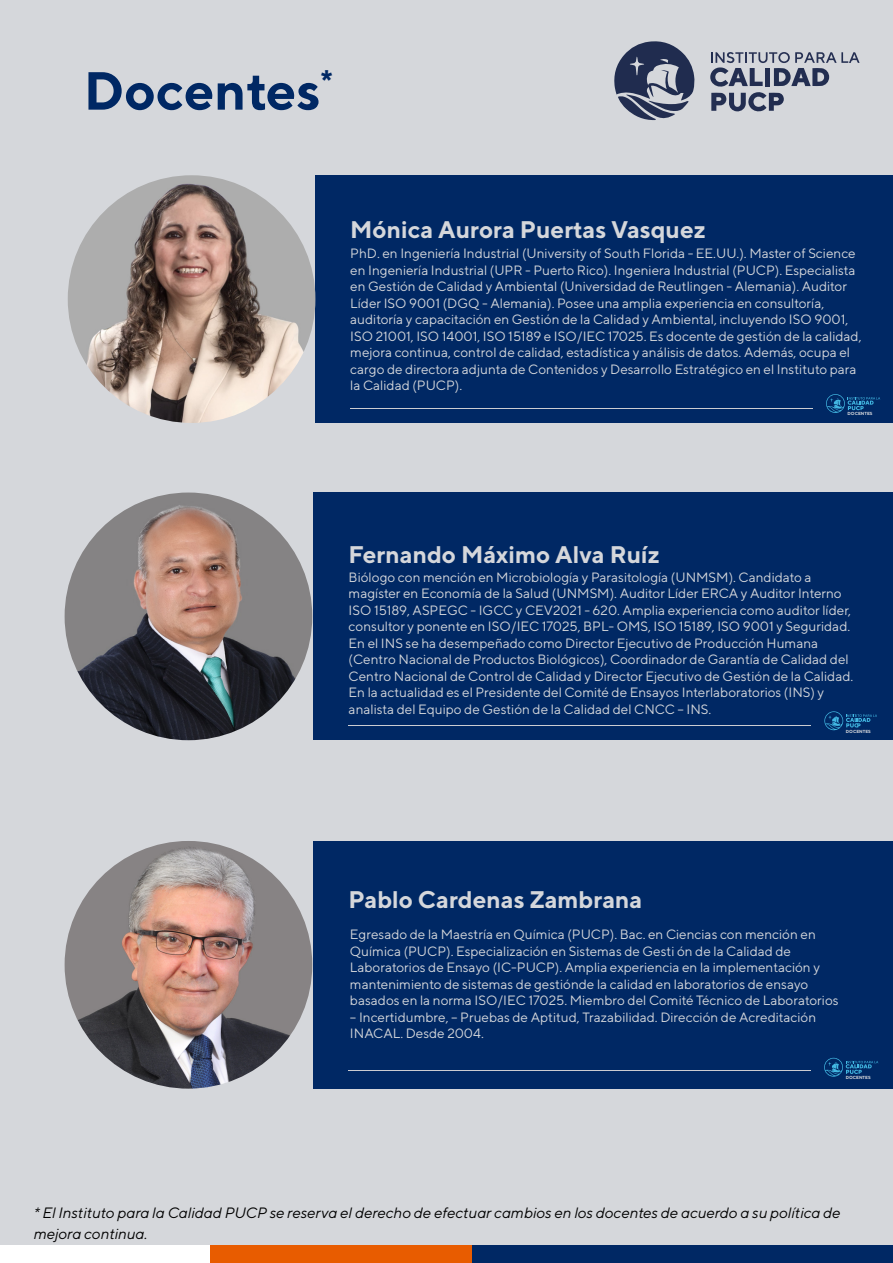
<style>
.page{position:relative;width:893px;height:1263px;background:#fff}
.page>*{position:absolute;margin:0;border:0;box-sizing:border-box;transform-origin:0 0}
.t1{font:700 53.55px "TT Norms";color:#002864}
.t2{font:700 24px "TT Norms";color:#d5d7db}
.t3{font:italic 15px/21px "TT Norms";color:#000}
.t4{font:13.5px/16.5px "TT Norms";color:#d5d7db}
.t5{font:700 4.35px "TT Norms";letter-spacing:-.005em;color:#d5d7db}
</style>
<div class="page">
<div style="left:0;top:0;width:892px;height:1263px;background:#d5d7db"></div>
<div style="left:0;top:1246px;width:210px;height:17px;background:#fff"></div>
<div style="left:210px;top:1246px;width:263px;height:17px;background:#e85c00"></div>
<div style="left:473px;top:1246px;width:420px;height:17px;background:#002864"></div>
<div style="left:314px;top:492px;width:579px;height:248px;background:#002864"></div>
<img style="left:65px;top:492px;width:247px;height:248px;border-radius:124px">
<hr style="left:349px;top:726px;width:462px;height:1px;background:#cbccd1">
<svg style="left:824px;top:711px;width:53px;height:19px"></svg>
<div style="left:314px;top:841px;width:579px;height:248px;background:#002864"></div>
<img style="left:65px;top:841px;width:247px;height:248px;border-radius:124px">
<hr style="left:348px;top:1070px;width:462px;height:1px;background:#cbccd1">
<svg style="left:824px;top:1058px;width:54px;height:19px"></svg>
<div style="left:315px;top:175px;width:578px;height:248px;background:#002864"></div>
<img style="left:68px;top:175px;width:247px;height:248px;border-radius:124px">
<hr style="left:350px;top:408px;width:462px;height:1px;background:#cbccd1">
<svg style="left:826px;top:394px;width:54px;height:19px"></svg>
<svg style="left:710px;top:52px;width:149px;height:60px"></svg>
<svg style="left:614px;top:41px;width:81px;height:79px"></svg>
<h1 class="t1" style="left:84px;top:57px;width:251px">Docentes<sup>*</sup></h1>
<h2 class="t2" style="left:350px;top:214px;width:357px">Mónica Aurora Puertas Vasquez</h2>
<p class="t4" style="left:350px;top:245px;width:513px">PhD. en Ingeniería Industrial (University of South Florida - EE.UU.). Master of Science en Ingeniería Industrial (UPR - Puerto Rico). Ingeniera Industrial (PUCP). Especialista en Gestión de Calidad y Ambiental (Universidad de Reutlingen - Alemania). Auditor Líder ISO 9001 (DGQ - Alemania). Posee una amplia experiencia en consultoría, auditoría y capacitación en Gestión de la Calidad y Ambiental, incluyendo ISO 9001, ISO 21001, ISO 14001, ISO 15189 e ISO/IEC 17025. Es docente de gestión de la calidad, mejora continua, control de calidad, estadística y análisis de datos. Además, ocupa el cargo de directora adjunta de Contenidos y Desarrollo Estratégico en el Instituto para la Calidad (PUCP).</p>
<p class="t5" style="left:848px;top:411px;width:26px">DOCENTES</p>
<h2 class="t2" style="left:349px;top:539px;width:313px">Fernando Máximo Alva Ruíz</h2>
<p class="t4" style="left:349px;top:568px;width:506px">Biólogo con mención en Microbiología y Parasitología (UNMSM). Candidato a magíster en Economía de la Salud (UNMSM). Auditor Líder ERCA y Auditor Interno ISO 15189, ASPEGC - IGCC y CEV2021 - 620. Amplia experiencia como auditor líder, consultor y ponente en ISO/IEC 17025, BPL- OMS, ISO 15189, ISO 9001 y Seguridad.<br>En el INS se ha desempeñado como Director Ejecutivo de Producción Humana (Centro Nacional de Productos Biológicos), Coordinador de Garantía de Calidad del Centro Nacional de Control de Calidad y Director Ejecutivo de Gestión de la Calidad.<br>En la actualidad es el Presidente del Comité de Ensayos Interlaboratorios (INS) y analista del Equipo de Gestión de la Calidad del CNCC – INS.</p>
<p class="t5" style="left:846px;top:728px;width:26px">DOCENTES</p>
<h2 class="t2" style="left:349px;top:884px;width:295px">Pablo Cardenas Zambrana</h2>
<p class="t4" style="left:350px;top:926px;width:490px">Egresado de la Maestría en Química (PUCP). Bac. en Ciencias con mención en Química (PUCP). Especialización en Sistemas de Gesti ón de la Calidad de Laboratorios de Ensayo (IC-PUCP). Amplia experiencia en la implementación y mantenimiento de sistemas de gestiónde la calidad en laboratorios de ensayo basados en la norma ISO/IEC 17025. Miembro del Comité Técnico de Laboratorios</p>
<p class="t4" style="left:350px;top:1008px;width:468px">– Incertidumbre, – Pruebas de Aptitud, Trazabilidad. Dirección de Acreditación<br>INACAL. Desde 2004.</p>
<p class="t5" style="left:846px;top:1075px;width:26px">DOCENTES</p>
<p class="t3" style="left:34px;top:1201px;width:808px">* El Instituto para la Calidad PUCP se reserva el derecho de efectuar cambios en los docentes de acuerdo a su política de mejora continua.</p>
</div>
